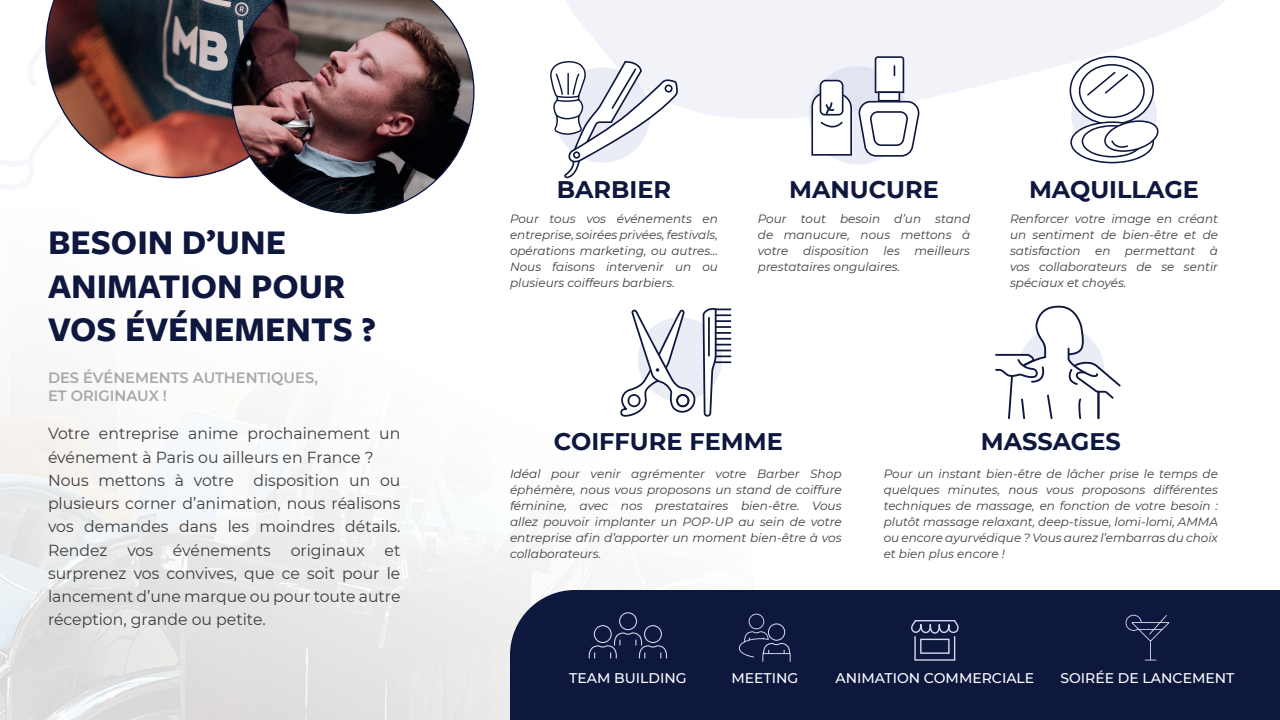
<style>
.page{position:relative;width:1280px;height:720px;background:#fff}
.page>*{position:absolute;margin:0;border:0;box-sizing:border-box;transform-origin:0 0}
.t1{font:700 36px/43.2px "Freight Sans Pro";color:#0e183e}
.t2{font:700 24px "Montserrat";color:#0e183e}
.t3{font:16px/23.2px "Montserrat";color:#3e3e3f}
.t4{font:600 15px/18px "Montserrat";color:#a7a9a9}
.t5{font:500 14px "Montserrat";color:#fff}
.t6{font:italic 12px/16px "Montserrat";color:#3e3e3f;text-align:justify}
</style>
<div class="page">
<img style="left:0;top:309px;width:732px;height:411px">
<div style="left:510px;top:590px;width:770px;height:130px;background:#0e183e"></div>
<svg style="left:566px;top:0;width:660px;height:129px;fill:#f2f3f9"></svg>
<svg style="left:550px;top:61px;width:128px;height:117px"></svg>
<div style="left:809px;top:66px;width:98px;height:98px;background:#eaecf6;border-radius:50%"></div>
<svg style="left:858px;top:56px;width:62px;height:101px"></svg>
<svg style="left:811px;top:80px;width:41px;height:76px"></svg>
<svg style="left:1070px;top:56px;width:89px;height:107px"></svg>
<div style="left:638px;top:317px;width:84px;height:84px;background:#eaecf6;border-radius:50%"></div>
<svg style="left:618px;top:310px;width:77px;height:109px"></svg>
<svg style="left:703px;top:308px;width:28px;height:109px"></svg>
<svg style="left:995px;top:306px;width:126px;height:113px"></svg>
<svg style="left:589px;top:612px;width:78px;height:47px;background:#212a4e"></svg>
<svg style="left:739px;top:614px;width:52px;height:48px;background:#232c50"></svg>
<svg style="left:911px;top:620px;width:48px;height:41px;background:#3a4264"></svg>
<svg style="left:1126px;top:615px;width:43px;height:46px;background:#20294d"></svg>
<img style="left:45px;top:0;width:186px;height:178px">
<img style="left:231px;top:0;width:244px;height:214px">
<h1 class="t1" style="left:48px;top:220px;width:330px">BESOIN D’UNE<br>ANIMATION POUR<br>VOS ÉVÉNEMENTS ?</h1>
<p class="t4" style="left:48px;top:368px;width:272px">DES ÉVÉNEMENTS AUTHENTIQUES,<br>ET ORIGINAUX !</p>
<p class="t3" style="left:48px;top:422px;width:354px">Votre entreprise anime prochainement un événement à Paris ou ailleurs en France ?<br>Nous mettons à votre disposition un ou plusieurs corner d’animation, nous réalisons vos demandes dans les moindres détails.<br>Rendez vos événements originaux et surprenez vos convives, que ce soit pour le lancement d’une marque ou pour toute autre réception, grande ou petite.</p>
<h2 class="t2" style="left:557px;top:172px;width:116px">BARBIER</h2>
<p class="t6" style="left:510px;top:210px;width:210px">Pour tous vos événements en entreprise, soirées privées, festivals, opérations marketing, ou autres...<br>Nous faisons intervenir un ou plusieurs coiffeurs barbiers.</p>
<h2 class="t2" style="left:789px;top:172px;width:151px">MANUCURE</h2>
<p class="t6" style="left:758px;top:210px;width:214px">Pour tout besoin d’un stand de manucure, nous mettons à votre disposition les meilleurs prestataires ongulaires.</p>
<h2 class="t2" style="left:1029px;top:172px;width:171px">MAQUILLAGE</h2>
<p class="t6" style="left:1010px;top:210px;width:210px">Renforcer votre image en créant un sentiment de bien-être et de satisfaction en permettant à vos collaborateurs de se sentir spéciaux et choyés.</p>
<h2 class="t2" style="left:554px;top:424px;width:230px">COIFFURE FEMME</h2>
<h2 class="t2" style="left:981px;top:424px;width:141px">MASSAGES</h2>
<p class="t6" style="left:884px;top:466px;width:336px">Pour un instant bien-être de lâcher prise le temps de quelques minutes, nous vous proposons différentes techniques de massage, en fonction de votre besoin : plutôt massage relaxant, deep-tissue, lomi-lomi, AMMA ou encore ayurvédique ? Vous aurez l’embarras du choix et bien plus encore !</p>
<p class="t6" style="left:510px;top:466px;width:333px">Idéal pour venir agrémenter votre Barber Shop éphémère, nous vous proposons un stand de coiffure féminine, avec nos prestataires bien-être. Vous allez pouvoir implanter un POP-UP au sein de votre entreprise afin d’apporter un moment bien-être à vos collaborateurs.</p>
<p class="t5" style="left:569px;top:669px;width:119px">TEAM BUILDING</p>
<p class="t5" style="left:731px;top:669px;width:68px">MEETING</p>
<p class="t5" style="left:835px;top:669px;width:200px">ANIMATION COMMERCIALE</p>
<p class="t5" style="left:1060px;top:669px;width:176px">SOIRÉE DE LANCEMENT</p>
</div>
